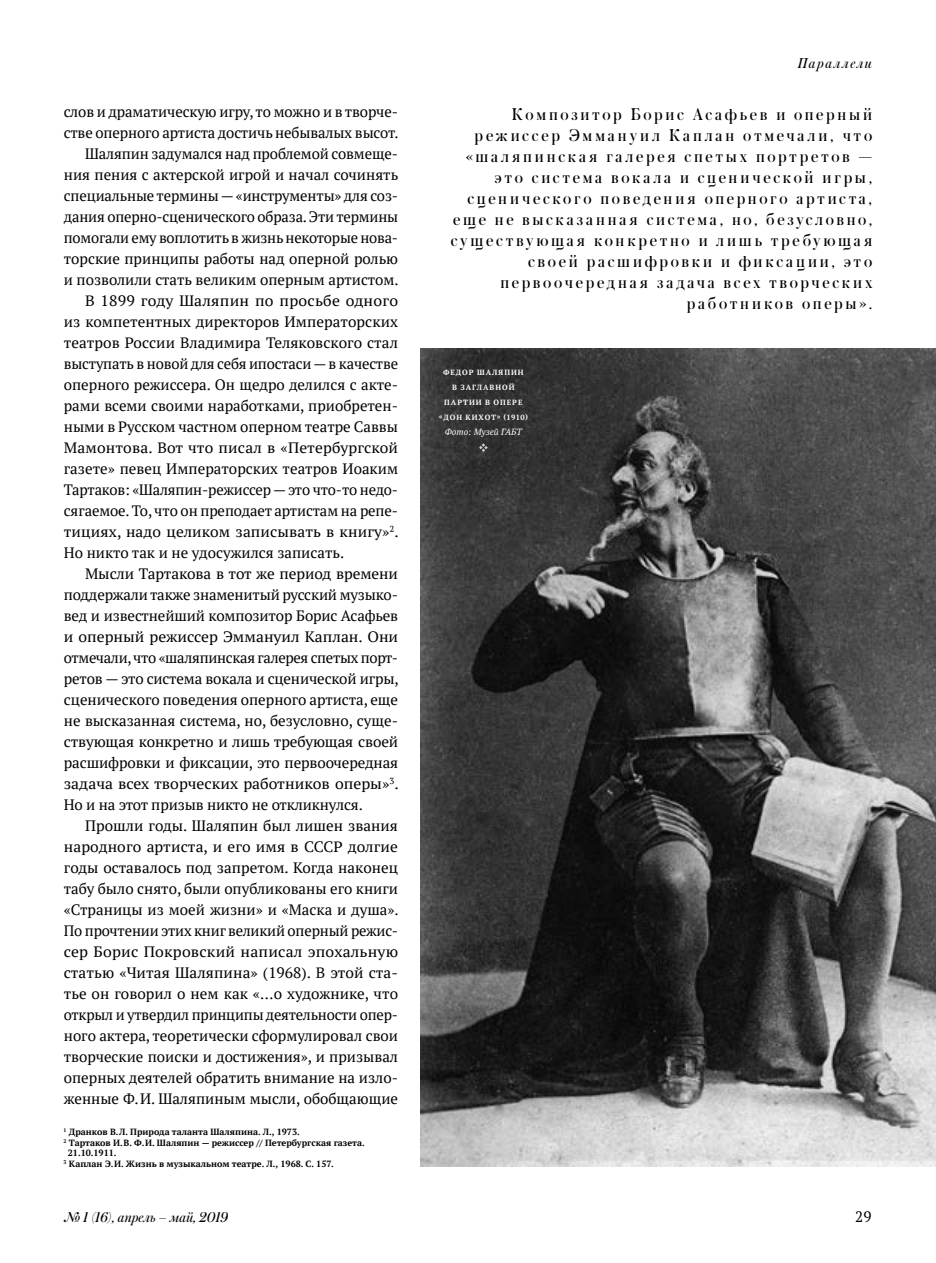
<style>
.page{position:relative;width:936px;height:1263px;background:#fff}
.page>*{position:absolute;margin:0;border:0;box-sizing:border-box;transform-origin:0 0}
.t1{font:18px/21px "Austin Cyr";letter-spacing:.155em;color:#000;text-align:right}
.t2{font:15px "PT Serif";color:#000}
.t3{font:15px "PT Serif";color:#000;scale:1.05 1}
.t4{font:15px "PT Serif";letter-spacing:-.02em;color:#000}
.t5{font:15px "PT Serif";color:#000;scale:1.04 1}
.t6{font:italic 15px "Austin Cyr";color:#000}
.t7{font:italic 15px "Austin Cyr";letter-spacing:.1em;color:#000}
.t8{font:700 9px "PT Serif";color:#000}
.t9{font:italic 9px "PT Serif";letter-spacing:.01em;color:#fff}
.t10{font:700 7.5px/15px "PT Serif";letter-spacing:.13em;color:#fff}
.t11{font:700 7.5px "PT Serif";letter-spacing:.085em;color:#fff}
</style>
<div class="page">
<img style="left:420px;top:349px;width:515px;height:818px">
<svg style="left:479px;top:443px;width:8px;height:9px"></svg>
<p class="t2" style="left:64px;top:102px;width:336px">слов и драматическую игру, то можно и в творче-</p>
<p class="t2" style="left:64px;top:123px;width:336px">стве оперного артиста достичь небывалых высот.</p>
<p class="t2" style="left:85px;top:144px;width:314px">Шаляпин задумался над проблемой совмеще-</p>
<p class="t2" style="left:64px;top:165px;width:336px">ния пения с актерской игрой и начал сочинять</p>
<p class="t2" style="left:64px;top:186px;width:336px">специальные термины — «инструменты» для соз-</p>
<p class="t2" style="left:64px;top:207px;width:336px">дания оперно-сценического образа. Эти термины</p>
<p class="t2" style="left:64px;top:228px;width:336px">помогали ему воплотить в жизнь некоторые нова-</p>
<p class="t2" style="left:64px;top:249px;width:336px">торские принципы работы над оперной ролью</p>
<p class="t2" style="left:64px;top:270px;width:336px">и позволили стать великим оперным артистом.</p>
<p class="t3" style="left:85px;top:291px;width:300px">В 1899 году Шаляпин по просьбе одного</p>
<p class="t2" style="left:64px;top:312px;width:335px">из компетентных директоров Императорских</p>
<p class="t2" style="left:64px;top:333px;width:335px">театров России Владимира Теляковского стал</p>
<p class="t2" style="left:64px;top:354px;width:336px">выступать в новой для себя ипостаси — в качестве</p>
<p class="t2" style="left:64px;top:375px;width:336px">оперного режиссера. Он щедро делился с акте-</p>
<p class="t2" style="left:64px;top:396px;width:336px">рами всеми своими наработками, приобретен-</p>
<p class="t2" style="left:64px;top:417px;width:336px">ными в Русском частном оперном театре Саввы</p>
<p class="t5" style="left:64px;top:438px;width:323px">Мамонтова. Вот что писал в «Петербургской</p>
<p class="t2" style="left:64px;top:459px;width:336px">газете» певец Императорских театров Иоаким</p>
<p class="t2" style="left:64px;top:480px;width:336px">Тартаков: «Шаляпин-режиссер — это что-то недо-</p>
<p class="t2" style="left:64px;top:501px;width:336px">сягаемое. То, что он преподает артистам на репе-</p>
<p class="t2" style="left:64px;top:522px;width:336px">тициях, надо целиком записывать в книгу»<sup>2</sup>.</p>
<p class="t2" style="left:64px;top:543px;width:282px">Но никто так и не удосужился записать.</p>
<p class="t2" style="left:85px;top:564px;width:314px">Мысли Тартакова в тот же период времени</p>
<p class="t2" style="left:64px;top:585px;width:336px">поддержали также знаменитый русский музыко-</p>
<p class="t2" style="left:64px;top:606px;width:336px">вед и известнейший композитор Борис Асафьев</p>
<p class="t3" style="left:64px;top:627px;width:320px">и оперный режиссер Эммануил Каплан. Они</p>
<p class="t4" style="left:64px;top:648px;width:333px">отмечали, что «шаляпинская галерея спетых порт-</p>
<p class="t2" style="left:64px;top:669px;width:336px">ретов — это система вокала и сценической игры,</p>
<p class="t2" style="left:64px;top:690px;width:336px">сценического поведения оперного артиста, еще</p>
<p class="t2" style="left:64px;top:711px;width:336px">не высказанная система, но, безусловно, суще-</p>
<p class="t2" style="left:64px;top:732px;width:336px">ствующая конкретно и лишь требующая своей</p>
<p class="t2" style="left:64px;top:753px;width:336px">расшифровки и фиксации, это первоочередная</p>
<p class="t3" style="left:64px;top:774px;width:320px">задача всех творческих работников оперы»<sup>3</sup>.</p>
<p class="t2" style="left:64px;top:795px;width:300px">Но и на этот призыв никто не откликнулся.</p>
<p class="t2" style="left:85px;top:816px;width:314px">Прошли годы. Шаляпин был лишен звания</p>
<p class="t2" style="left:64px;top:837px;width:336px">народного артиста, и его имя в СССР долгие</p>
<p class="t2" style="left:64px;top:858px;width:336px">годы оставалось под запретом. Когда наконец</p>
<p class="t2" style="left:64px;top:879px;width:336px">табу было снято, были опубликованы его книги</p>
<p class="t2" style="left:64px;top:900px;width:336px">«Страницы из моей жизни» и «Маска и душа».</p>
<p class="t2" style="left:64px;top:921px;width:336px">По прочтении этих книг великий оперный режис-</p>
<p class="t3" style="left:64px;top:942px;width:320px">сер Борис Покровский написал эпохальную</p>
<p class="t2" style="left:64px;top:963px;width:336px">статью «Читая Шаляпина» (1968). В этой ста-</p>
<p class="t2" style="left:64px;top:984px;width:336px">тье он говорил о нем как «…о художнике, что</p>
<p class="t2" style="left:64px;top:1005px;width:336px">открыл и утвердил принципы деятельности опер-</p>
<p class="t2" style="left:64px;top:1026px;width:336px">ного актера, теоретически сформулировал свои</p>
<p class="t2" style="left:64px;top:1047px;width:336px">творческие поиски и достижения», и призывал</p>
<p class="t2" style="left:64px;top:1068px;width:336px">оперных деятелей обратить внимание на изло-</p>
<p class="t2" style="left:64px;top:1089px;width:336px">женные Ф.И. Шаляпиным мысли, обобщающие</p>
<p class="t8" style="left:64px;top:1126px;width:238px"><sup>1</sup> Дранков В. Л. Природа таланта Шаляпина. Л., 1973.</p>
<p class="t8" style="left:64px;top:1137px;width:303px"><sup>2</sup> Тартаков И.В. Ф.И. Шаляпин — режиссер // Петербургская газета.</p>
<p class="t8" style="left:68px;top:1147px;width:50px">21.10.1911.</p>
<p class="t8" style="left:64px;top:1158px;width:272px"><sup>3</sup> Каплан Э.И. Жизнь в музыкальном театре. Л., 1968. С. 157.</p>
<p class="t7" style="left:797px;top:53px;width:76px">Параллели</p>
<p class="t1" style="left:451px;top:103px;width:423px">Композитор Борис Асафьев и оперный режиссер Эммануил Каплан отмечали, что «шаляпинская галерея спетых портретов — это система вокала и сценической игры, сценического поведения оперного артиста, еще не высказанная система, но, безусловно, существующая конкретно и лишь требующая своей расшифровки и фиксации, это первоочередная задача всех творческих работников оперы».</p>
<p class="t10" style="left:452px;top:365px;width:60px;text-indent:-9px">Федор Шаляпин в заглавно</p>
<p class="t10" style="left:509px;top:380px;width:7px">й</p>
<p class="t10" style="left:444px;top:395px;width:33px">партии</p>
<p class="t10" style="left:485px;top:395px;width:39px">в опере</p>
<p class="t10" style="left:439px;top:410px;width:18px">«Дон</p>
<p class="t11" style="left:465px;top:412px;width:64px">Кихот» (1910)</p>
<p class="t9" style="left:444px;top:426px;width:79px">Фото: Музей ГАБТ</p>
<p class="t6" style="left:65px;top:1207px;width:165px">№ 1 (16), апрель – май, 2019</p>
<p class="t2" style="left:855px;top:1207px;width:18px">29</p>
</div>
